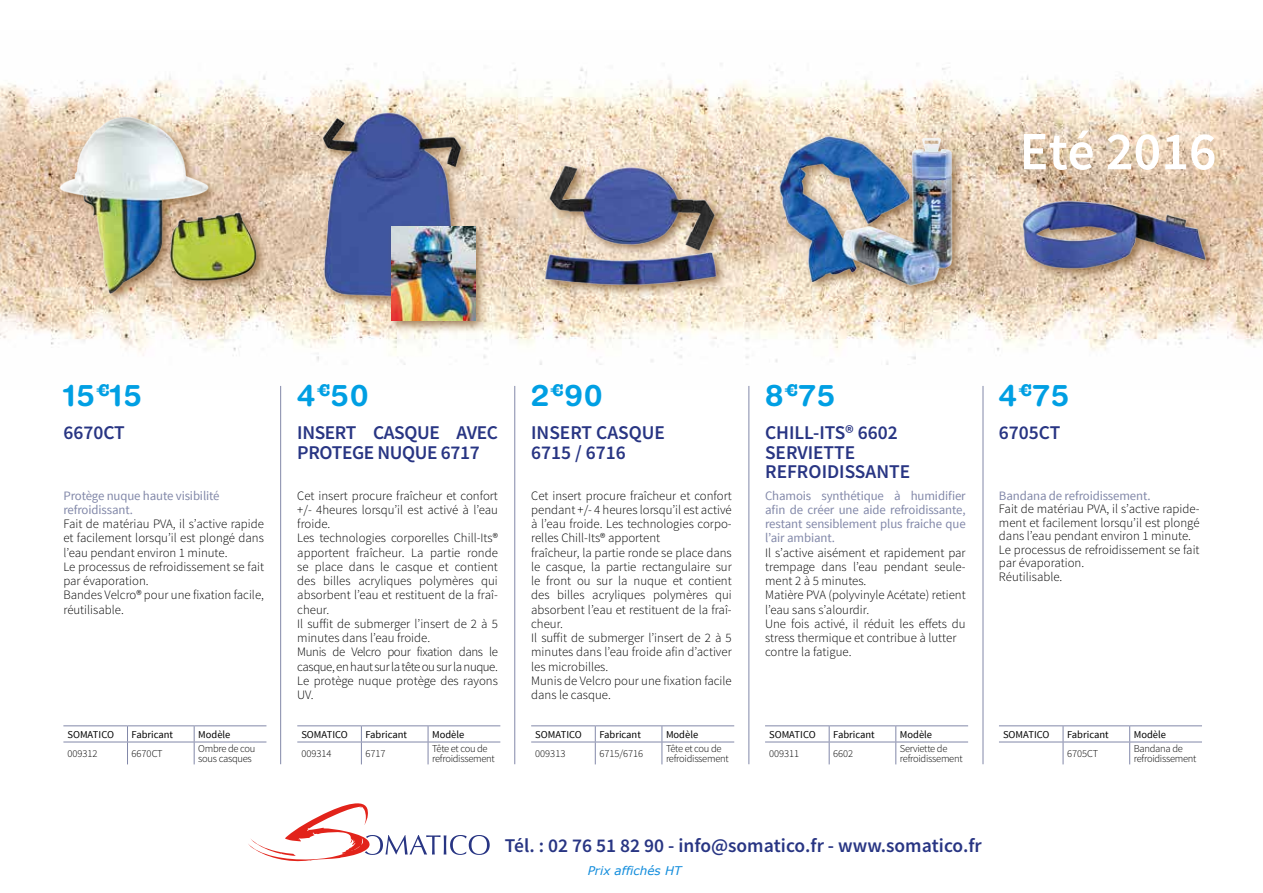
<style>
.page{position:relative;width:1263px;height:893px;background:#fff}
.page>*{position:absolute;margin:0;border:0;box-sizing:border-box;transform-origin:0 0}
.t1{font:600 54px "Source Sans Pro";color:#fff}
.t2{font:700 30px "Helvetica Rounded";letter-spacing:.05em;color:#009fe3}
.t3{font:600 19.5px/19.5px "Source Sans Pro";color:#283583}
.t4{font:600 19.5px/19.5px "Source Sans Pro";letter-spacing:-.02em;color:#283583}
.t5{font:300 12.9px/14.2px "Source Sans Pro";color:#000}
.t6{font:12.9px/14.2px "Source Sans Pro";letter-spacing:-.01em;color:#8288a9}
.t7{font:italic 12px "Verdana";color:#118cdc}
.t8{font:300 10.5px/10.5px "Source Sans Pro";letter-spacing:-.025em;color:#000}
.t9{font:10.5px "Source Sans Pro";color:#000}
.t10{font:300 10.5px "Source Sans Pro";color:#000}
</style>
<div class="page">
<img style="left:0;top:63px;width:1262px;height:327px">
<div style="left:57px;top:113px;width:163px;height:191px;background:#845c31;opacity:.75"></div>
<img style="left:55px;top:114px;width:158px;height:191px">
<div style="left:547px;top:162px;width:179px;height:99px;background:#845c31;opacity:.75"></div>
<img style="left:545px;top:138px;width:173px;height:64px">
<div style="left:542px;top:249px;width:186px;height:48px;background:#845c31;opacity:.75"></div>
<img style="left:541px;top:202px;width:180px;height:125px">
<div style="left:167px;top:209px;width:101px;height:83px;background:#845c31;opacity:.75"></div>
<img style="left:165px;top:210px;width:95px;height:74px">
<div style="left:319px;top:109px;width:153px;height:199px;background:#845c31;opacity:.75"></div>
<img style="left:317px;top:109px;width:148px;height:193px">
<div style="left:388px;top:223px;width:99px;height:109px;background:#845c31;opacity:.75"></div>
<img style="left:391px;top:227px;width:84px;height:93px">
<div style="left:776px;top:132px;width:188px;height:165px;background:#845c31;opacity:.75"></div>
<img style="left:775px;top:129px;width:182px;height:163px">
<hr style="left:63px;top:725px;width:64px;height:1px;background:#8288a9">
<hr style="left:127px;top:725px;width:67px;height:1px;background:#8288a9">
<hr style="left:194px;top:725px;width:72px;height:1px;background:#8288a9">
<hr style="left:63px;top:742px;width:64px;height:1px;background:#8288a9">
<hr style="left:127px;top:742px;width:67px;height:1px;background:#8288a9">
<svg style="left:127px;top:726px;width:1px;height:38px"></svg>
<hr style="left:194px;top:742px;width:72px;height:1px;background:#8288a9">
<svg style="left:194px;top:726px;width:1px;height:38px"></svg>
<hr style="left:297px;top:725px;width:64px;height:1px;background:#8288a9">
<hr style="left:361px;top:725px;width:67px;height:1px;background:#8288a9">
<hr style="left:428px;top:725px;width:72px;height:1px;background:#8288a9">
<hr style="left:297px;top:742px;width:64px;height:1px;background:#8288a9">
<hr style="left:361px;top:742px;width:67px;height:1px;background:#8288a9">
<svg style="left:361px;top:726px;width:1px;height:38px"></svg>
<hr style="left:428px;top:742px;width:72px;height:1px;background:#8288a9">
<svg style="left:428px;top:726px;width:1px;height:38px"></svg>
<hr style="left:531px;top:725px;width:64px;height:1px;background:#8288a9">
<hr style="left:595px;top:725px;width:67px;height:1px;background:#8288a9">
<hr style="left:662px;top:725px;width:72px;height:1px;background:#8288a9">
<hr style="left:531px;top:742px;width:64px;height:1px;background:#8288a9">
<hr style="left:595px;top:742px;width:67px;height:1px;background:#8288a9">
<svg style="left:595px;top:726px;width:1px;height:38px"></svg>
<hr style="left:662px;top:742px;width:72px;height:1px;background:#8288a9">
<svg style="left:662px;top:726px;width:1px;height:38px"></svg>
<hr style="left:765px;top:725px;width:64px;height:1px;background:#8288a9">
<hr style="left:829px;top:725px;width:67px;height:1px;background:#8288a9">
<hr style="left:896px;top:725px;width:72px;height:1px;background:#8288a9">
<hr style="left:765px;top:742px;width:64px;height:1px;background:#8288a9">
<hr style="left:829px;top:742px;width:67px;height:1px;background:#8288a9">
<svg style="left:829px;top:726px;width:1px;height:38px"></svg>
<hr style="left:896px;top:742px;width:72px;height:1px;background:#8288a9">
<svg style="left:895px;top:726px;width:1px;height:38px"></svg>
<hr style="left:999px;top:725px;width:64px;height:1px;background:#8288a9">
<hr style="left:1063px;top:725px;width:67px;height:1px;background:#8288a9">
<hr style="left:1130px;top:725px;width:72px;height:1px;background:#8288a9">
<hr style="left:999px;top:742px;width:64px;height:1px;background:#8288a9">
<hr style="left:1063px;top:742px;width:67px;height:1px;background:#8288a9">
<svg style="left:1063px;top:726px;width:1px;height:38px"></svg>
<hr style="left:1130px;top:742px;width:72px;height:1px;background:#8288a9">
<svg style="left:1129px;top:726px;width:1px;height:38px"></svg>
<div style="left:1020px;top:197px;width:197px;height:83px;background:#845c31;opacity:.75"></div>
<img style="left:1019px;top:183px;width:191px;height:109px">
<hr style="left:280px;top:386px;width:1px;height:378px;background:#8288a9">
<hr style="left:514px;top:386px;width:1px;height:378px;background:#8288a9">
<hr style="left:749px;top:386px;width:1px;height:378px;background:#8288a9">
<hr style="left:983px;top:386px;width:1px;height:378px;background:#8288a9">
<svg style="left:248px;top:803px;width:242px;height:59px"></svg>
<h1 class="t1" style="left:1019px;top:117px;width:199px">Eté 2016</h1>
<h2 class="t2" style="left:63px;top:377px;width:80px">15<sup>3</sup>15</h2>
<h3 class="t3" style="left:63px;top:423px;width:63px">6670CT</h3>
<p class="t6" style="left:63px;top:488px;width:158px">Protège nuque haute visibilité refroidissant.</p>
<p class="t5" style="left:63px;top:517px;width:202px">Fait de matériau PVA, il s’active rapide et facilement lorsqu’il est plongé dans l’eau pendant environ 1 minute.<br>Le processus de refroidissement se fait par évaporation.<br>Bandes Velcro® pour une fixation facile, réutilisable.</p>
<p class="t9" style="left:67px;top:728px;width:48px">SOMATICO</p>
<p class="t9" style="left:132px;top:728px;width:43px">Fabricant</p>
<p class="t9" style="left:198px;top:728px;width:34px">Modèle</p>
<p class="t8" style="left:67px;top:748px;width:32px">009312</p>
<p class="t8" style="left:132px;top:748px;width:33px">6670CT</p>
<p class="t8" style="left:198px;top:743px;width:59px">Ombre de cou sous casques</p>
<h2 class="t2" style="left:297px;top:377px;width:73px">4<sup>3</sup>50</h2>
<h3 class="t4" style="left:297px;top:423px;width:202px">INSERT CASQUE AVEC<br>PROTEGE NUQUE 6717</h3>
<h2 class="t2" style="left:531px;top:377px;width:73px">2<sup>3</sup>90</h2>
<h3 class="t3" style="left:531px;top:423px;width:135px">INSERT CASQUE<br>6715 / 6716</h3>
<h2 class="t2" style="left:765px;top:377px;width:72px">8<sup>3</sup>75</h2>
<h3 class="t3" style="left:765px;top:423px;width:147px">CHILL-ITS® 6602<br>SERVIETTE<br>REFROIDISSANTE</h3>
<p class="t5" style="left:297px;top:488px;width:202px">Cet insert procure fraîcheur et confort +/- 4heures lorsqu’il est activé à l’eau froide.<br>Les technologies corporelles Chill-Its® apportent fraîcheur. La partie ronde se place dans le casque et contient des billes acryliques polymères qui absorbent l’eau et restituent de la fraî&shy;cheur.<br>Il suffit de submerger l’insert de 2 à 5 minutes dans l’eau froide.<br>Munis de Velcro pour fixation dans le casque, en haut sur la tête ou sur la nuque.<br>Le protège nuque protège des rayons<br>UV.</p>
<p class="t5" style="left:531px;top:488px;width:202px">Cet insert procure fraîcheur et confort pendant +/- 4 heures lorsqu’il est activé à l’eau froide. Les technologies corpo&shy;relles Chill-Its® apportent<br>fraîcheur, la partie ronde se place dans le casque, la partie rectangulaire sur le front ou sur la nuque et contient des billes acryliques polymères qui absorbent l’eau et restituent de la fraî&shy;cheur.<br>Il suffit de submerger l’insert de 2 à 5 minutes dans l’eau froide afin d’activer les microbilles.<br>Munis de Velcro pour une fixation facile dans le casque.</p>
<p class="t6" style="left:765px;top:488px;width:202px;text-align:justify">Chamois synthétique à humidifier afin de créer une aide refroidissante, restant sensiblement plus fraiche que l’air ambiant.</p>
<p class="t5" style="left:765px;top:545px;width:202px">Il s’active aisément et rapidement par trempage dans l’eau pendant seule&shy;ment 2 à 5 minutes.<br>Matière PVA (polyvinyle Acétate) retient l’eau sans s’alourdir.<br>Une fois activé, il réduit les effets du stress thermique et contribue à lutter contre la fatigue.</p>
<p class="t9" style="left:301px;top:728px;width:48px">SOMATICO</p>
<p class="t9" style="left:365px;top:728px;width:43px">Fabricant</p>
<p class="t9" style="left:432px;top:728px;width:34px">Modèle</p>
<p class="t8" style="left:301px;top:748px;width:32px">009314</p>
<p class="t8" style="left:365px;top:748px;width:22px">6717</p>
<p class="t8" style="left:432px;top:743px;width:64px">Tête et cou de refroidissement</p>
<p class="t9" style="left:535px;top:728px;width:48px">SOMATICO</p>
<p class="t9" style="left:599px;top:728px;width:43px">Fabricant</p>
<p class="t9" style="left:666px;top:728px;width:34px">Modèle</p>
<p class="t8" style="left:535px;top:748px;width:32px">009313</p>
<p class="t10" style="left:599px;top:747px;width:45px">6715/6716</p>
<p class="t8" style="left:666px;top:743px;width:64px">Tête et cou de refroidissement</p>
<p class="t9" style="left:769px;top:728px;width:48px">SOMATICO</p>
<p class="t9" style="left:833px;top:728px;width:43px">Fabricant</p>
<p class="t9" style="left:900px;top:728px;width:34px">Modèle</p>
<p class="t8" style="left:769px;top:748px;width:32px">009311</p>
<p class="t8" style="left:833px;top:748px;width:22px">6602</p>
<p class="t8" style="left:900px;top:743px;width:64px">Serviette de refroidissement</p>
<h2 class="t2" style="left:999px;top:377px;width:72px">4<sup>3</sup>75</h2>
<h3 class="t3" style="left:999px;top:423px;width:63px">6705CT</h3>
<p class="t6" style="left:999px;top:488px;width:153px">Bandana de refroidissement.</p>
<p class="t5" style="left:999px;top:502px;width:202px;line-height:13.5px">Fait de matériau PVA, il s’active rapide&shy;ment et facilement lorsqu’il est plongé dans l’eau pendant environ 1 minute.<br>Le processus de refroidissement se fait par évaporation.<br>Réutilisable.</p>
<p class="t9" style="left:1003px;top:728px;width:48px">SOMATICO</p>
<p class="t9" style="left:1067px;top:728px;width:43px">Fabricant</p>
<p class="t9" style="left:1134px;top:728px;width:34px">Modèle</p>
<p class="t8" style="left:1067px;top:748px;width:33px">6705CT</p>
<p class="t8" style="left:1134px;top:743px;width:64px">Bandana de refroidissement</p>
<h3 class="t3" style="left:505px;top:836px;width:478px">Tél. : 02 76 51 82 90 - info@somatico.fr - www.somatico.fr</h3>
<p class="t7" style="left:588px;top:862px;width:95px">Prix affichés HT</p>
</div>
